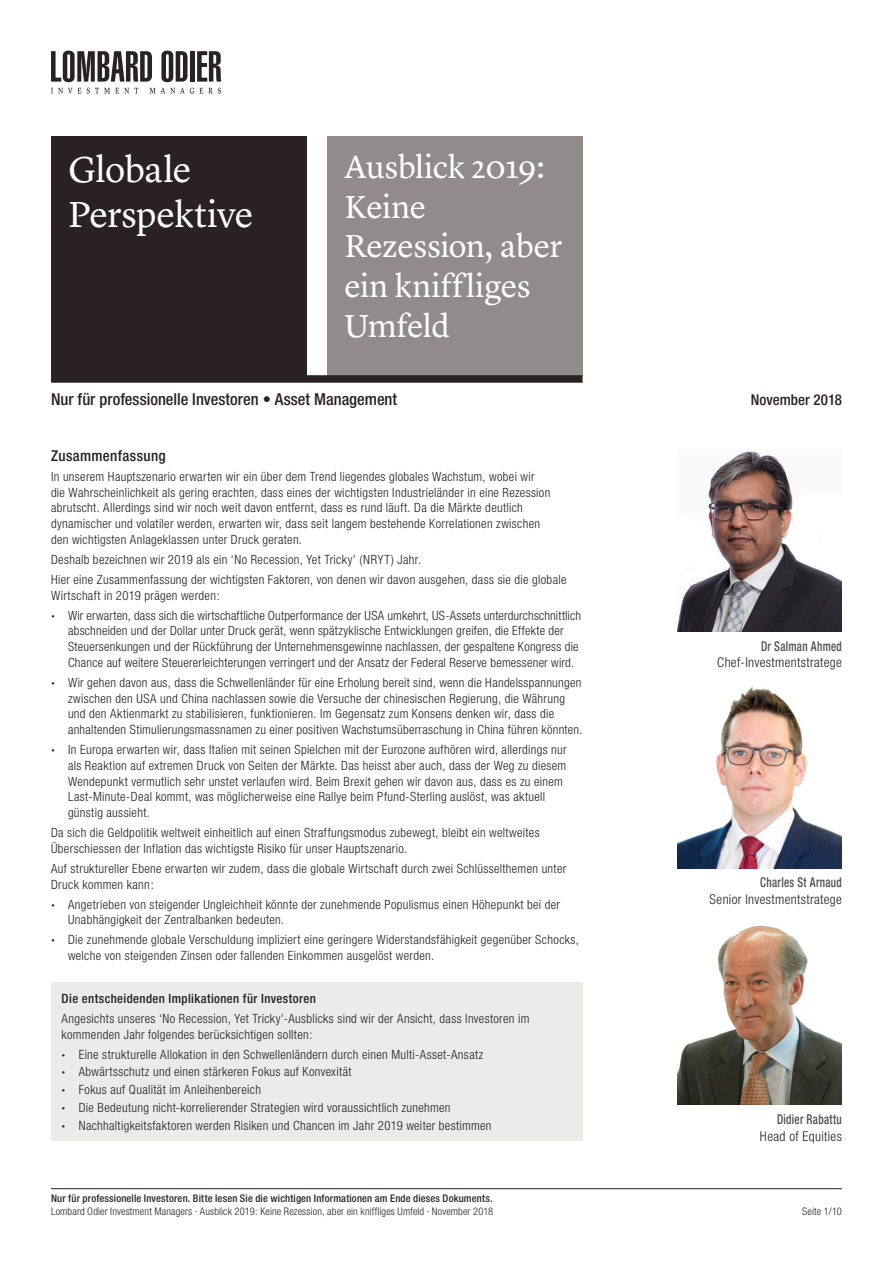
<style>
.page{position:relative;width:893px;height:1263px;background:#fff}
.page>*{position:absolute;margin:0;border:0;box-sizing:border-box;transform-origin:0 0}
.t1{font:37.5px/45px "Lyon Text";letter-spacing:-.02em;color:#fff}
.t2{font:33px/39.6px "Lyon Text";letter-spacing:-.015em;color:#fff}
.t3{font:500 condensed 16.5px "Helvetica Neue";color:#2a2222}
.Titre_souligné_1{font:500 condensed 15px "Helvetica Neue";letter-spacing:.025em;color:#231f20}
.t4{font:500 condensed 15px "Helvetica Neue";color:#2a2222}
.C_Contact_2{font:300 condensed 13.5px "Helvetica Neue";letter-spacing:.025em;color:#231f20}
.C_Contact_1{font:500 condensed 13.5px "Helvetica Neue";letter-spacing:.03em;color:#4b4c4d;scale:.82 1}
.Texte{font:300 condensed 12.75px/15.8px "Helvetica Neue";letter-spacing:.025em;color:#231f20}
.Texte_folow_List{font:300 condensed 12.75px/15.8px "Helvetica Neue";letter-spacing:.025em;color:#231f20}
.Texte_folow_List-2{font:500 condensed 12.75px "Helvetica Neue";letter-spacing:.03em;color:#231f20}
.Description{font:300 condensed 10.5px "Helvetica Neue";letter-spacing:.01em;color:#2a2222}
.Description_gras{font:500 condensed 10.5px "Helvetica Neue";letter-spacing:.015em;color:#2a2222}
.s1{font-weight:800;font-stretch:normal}
</style>
<div class="page">
<div style="left:51px;top:136px;width:255px;height:239px;background:#2a2222"></div>
<div style="left:327px;top:136px;width:256px;height:239px;background:#928b8b"></div>
<div style="left:51px;top:375px;width:532px;height:8px;background:#2a2222"></div>
<svg style="left:51px;top:88px;width:30px;height:6px"></svg>
<svg style="left:87px;top:88px;width:51px;height:6px"></svg>
<svg style="left:150px;top:88px;width:5px;height:5px"></svg>
<svg style="left:161px;top:88px;width:42px;height:6px"></svg>
<svg style="left:209px;top:88px;width:12px;height:6px"></svg>
<svg style="left:51px;top:51px;width:101px;height:31px"></svg>
<svg style="left:161px;top:51px;width:26px;height:31px"></svg>
<hr style="left:190px;top:51px;width:4px;height:31px;background:#2a2222">
<svg style="left:197px;top:51px;width:24px;height:31px"></svg>
<hr style="left:51px;top:1188px;width:791px;height:1px;background:#2a2222">
<img style="left:677px;top:687px;width:165px;height:181px">
<img style="left:677px;top:451px;width:165px;height:180px">
<div style="left:51px;top:982px;width:532px;height:159px;background:#ebece9"></div>
<img style="left:677px;top:925px;width:165px;height:180px">
<h1 class="t1" style="left:68px;top:143px;width:187px">Globale<br>Perspektive</h1>
<h2 class="t2" style="left:344px;top:145px;width:219px">Ausblick 2019:<br>Keine<br>Rezession, aber ein kniffliges<br>Umfeld</h2>
<p class="t3" style="left:51px;top:389px;width:348px">Nur für professionelle Investoren • Asset Management</p>
<p class="t4" style="left:751px;top:391px;width:93px">November 2018</p>
<p class="Titre_souligné_1" style="left:51px;top:447px;width:116px">Zusammenfassung</p>
<p class="Texte" style="left:51px;top:468px;width:501px">In unserem Hauptszenario erwarten wir ein über dem Trend liegendes globales Wachstum, wobei wir die Wahrscheinlichkeit als gering erachten, dass eines der wichtigsten Industrieländer in eine Rezession abrutscht. Allerdings sind wir noch weit davon entfernt, dass es rund läuft. Da die Märkte deutlich dynamischer und volatiler werden, erwarten wir, dass seit langem bestehende Korrelationen zwischen den wichtigsten Anlageklassen unter Druck geraten.</p>
<p class="Texte" style="left:51px;top:551px;width:372px">Deshalb bezeichnen wir 2019 als ein ‘No Recession, Yet Tricky’ (NRYT) Jahr.</p>
<p class="Texte_folow_List" style="left:51px;top:571px;width:517px">Hier eine Zusammenfassung der wichtigsten Faktoren, von denen wir davon ausgehen, dass sie die globale<br>Wirtschaft in 2019 prägen werden:</p>
<p class="Texte" style="left:68px;top:607px;width:514px;text-indent:-17px"><span class="s1">·</span> Wir erwarten, dass sich die wirtschaftliche Outperformance der USA umkehrt, US-Assets unterdurchschnittlich abschneiden und der Dollar unter Druck gerät, wenn spätzyklische Entwicklungen greifen, die Effekte der Steuersenkungen und der Rückführung der Unternehmensgewinne nachlassen, der gespaltene Kongress die Chance auf weitere Steuererleichterungen verringert und der Ansatz der Federal Reserve bemessener wird.</p>
<p class="Texte" style="left:68px;top:674px;width:516px;text-indent:-17px"><span class="s1">·</span> Wir gehen davon aus, dass die Schwellenländer für eine Erholung bereit sind, wenn die Handelsspannungen zwischen den USA und China nachlassen sowie die Versuche der chinesischen Regierung, die Währung und den Aktienmarkt zu stabilisieren, funktionieren. Im Gegensatz zum Konsens denken wir, dass die anhaltenden Stimulierungsmassnamen zu einer positiven Wachstumsüberraschung in China führen könnten.</p>
<p class="Texte" style="left:68px;top:742px;width:500px;text-indent:-17px"><span class="s1">·</span> In Europa erwarten wir, dass Italien mit seinen Spielchen mit der Eurozone aufhören wird, allerdings nur als Reaktion auf extremen Druck von Seiten der Märkte. Das heisst aber auch, dass der Weg zu diesem Wendepunkt vermutlich sehr unstet verlaufen wird. Beim Brexit gehen wir davon aus, dass es zu einem Last-Minute-Deal kommt, was möglicherweise eine Rallye beim Pfund-Sterling auslöst, was aktuell günstig aussieht.</p>
<p class="Texte" style="left:51px;top:825px;width:490px">Da sich die Geldpolitik weltweit einheitlich auf einen Straffungsmodus zubewegt, bleibt ein weltweites<br>Überschiessen der Inflation das wichtigste Risiko für unser Hauptszenario.</p>
<p class="Texte_folow_List" style="left:51px;top:860px;width:517px">Auf struktureller Ebene erwarten wir zudem, dass die globale Wirtschaft durch zwei Schlüsselthemen unter<br>Druck kommen kann:</p>
<p class="Texte" style="left:68px;top:896px;width:494px;text-indent:-17px"><span class="s1">·</span> Angetrieben von steigender Ungleichheit könnte der zunehmende Populismus einen Höhepunkt bei der<br>Unabhängigkeit der Zentralbanken bedeuten.</p>
<p class="Texte" style="left:68px;top:932px;width:512px;text-indent:-17px"><span class="s1">·</span> Die zunehmende globale Verschuldung impliziert eine geringere Widerstandsfähigkeit gegenüber Schocks, welche von steigenden Zinsen oder fallenden Einkommen ausgelöst werden.</p>
<p class="Texte_folow_List-2" style="left:62px;top:991px;width:256px">Die entscheidenden Implikationen für Investoren</p>
<p class="Texte" style="left:62px;top:1010px;width:469px">Angesichts unseres ‘No Recession, Yet Tricky’-Ausblicks sind wir der Ansicht, dass Investoren im kommenden Jahr folgendes berücksichtigen sollten:</p>
<p class="Texte" style="left:62px;top:1046px;width:423px"><span class="s1">·</span> Eine strukturelle Allokation in den Schwellenländern durch einen Multi-Asset-Ansatz</p>
<p class="Texte" style="left:62px;top:1064px;width:291px"><span class="s1">·</span> Abwärtsschutz und einen stärkeren Fokus auf Konvexität</p>
<p class="Texte" style="left:62px;top:1082px;width:201px"><span class="s1">·</span> Fokus auf Qualität im Anleihenbereich</p>
<p class="Texte" style="left:62px;top:1100px;width:390px"><span class="s1">·</span> Die Bedeutung nicht-korrelierender Strategien wird voraussichtlich zunehmen</p>
<p class="Texte" style="left:62px;top:1117px;width:431px"><span class="s1">·</span> Nachhaltigkeitsfaktoren werden Risiken und Chancen im Jahr 2019 weiter bestimmen</p>
<p class="C_Contact_1" style="left:761px;top:638px;width:100px">Dr Salman Ahmed</p>
<p class="C_Contact_2" style="left:717px;top:654px;width:126px">Chef-Investmentstratege</p>
<p class="C_Contact_1" style="left:760px;top:874px;width:101px">Charles St Arnaud</p>
<p class="C_Contact_2" style="left:710px;top:891px;width:134px">Senior Investmentstratege</p>
<p class="C_Contact_1" style="left:777px;top:1111px;width:81px">Didier Rabattu</p>
<p class="C_Contact_2" style="left:760px;top:1128px;width:83px">Head of Equities</p>
<p class="Description_gras" style="left:51px;top:1192px;width:443px">Nur für professionelle Investoren. Bitte lesen Sie die wichtigen Informationen am Ende dieses Dokuments.</p>
<p class="Description" style="left:51px;top:1205px;width:444px">Lombard Odier Investment Managers · Ausblick 2019: Keine Rezession, aber ein kniffliges Umfeld · November 2018</p>
<p class="Description" style="left:802px;top:1205px;width:41px">Seite 1/10</p>
</div>
